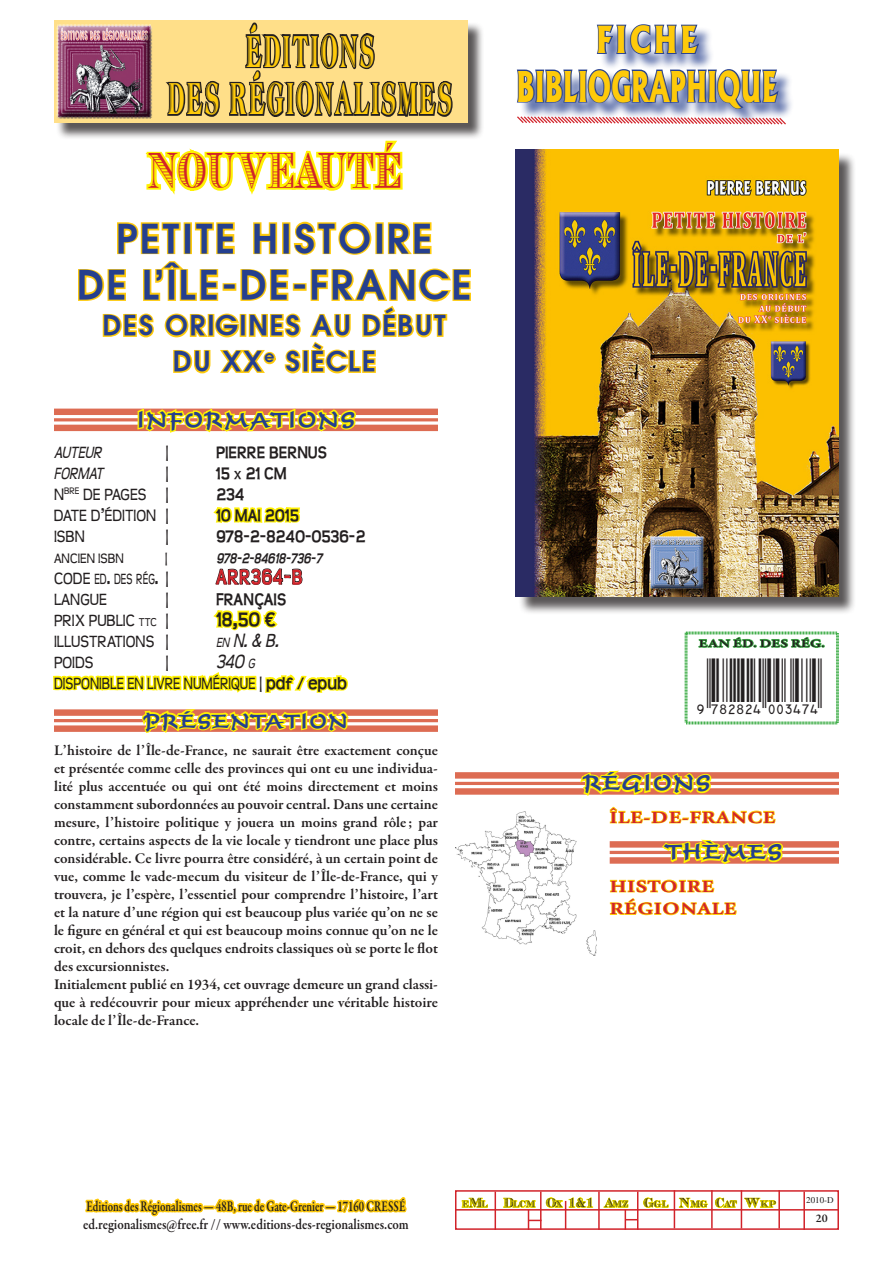
<style>
.page{position:relative;width:893px;height:1263px;background:#fff}
.page>*{position:absolute;margin:0;border:0;box-sizing:border-box;transform-origin:0 0}
.t1{font:49.5px "Trib S Caps SSK";letter-spacing:.03em;color:#d1232a;scale:.6 1}
.t2{font:43.8px/47.7px "Atlantic Inline";letter-spacing:.09em;color:#feca0a;text-align:center;scale:.45 1}
.t3{font:800 40.5px "Albertus";color:#feca0a;scale:.64 1}
.t4{font:700 39px/46.8px "Trendex SSK Semi";letter-spacing:.075em;color:#253f8e;text-align:center}
.t5{font:800 35.7px "Albertus";letter-spacing:.1em;color:#feca0a;scale:.82 1}
.t6{font:700 27px/36px "Trendex SSK Semi";letter-spacing:.075em;color:#253f8e;text-align:center}
.t7{font:500 22.5px "Time Scr D";letter-spacing:.075em;color:#253f8e}
.t8{font:700 22.5px "Teen";letter-spacing:.04em;color:#d1232a;scale:.8 1}
.t9{font:500 21px "Time Scr D";letter-spacing:.075em;color:#253f8e}
.t10{font:italic 21px "Teen";color:#231f20;scale:.9 1}
.t11{font:700 21px "Teen";color:#231f20;scale:.9 1}
.t12{font:18px "Teen";color:#231f20;scale:.9 1}
.t13{font:700 18px "Teen";color:#231f20;scale:.9 1}
.t14{font:18px "Teen";color:#231f20;scale:.82 1}
.t15{font:italic 18px "Teen";color:#231f20;scale:.9 1}
.t16{font:700 16.8px/22.5px "Giovanni";letter-spacing:.05em;color:#d1232a;scale:1.25 1}
.t17{font:16.35px "Teen";color:#231f20;scale:.69 1}
.t18{font:600 15px/18px "Garamond Premr Pro";letter-spacing:-.005em;color:#231f20}
.t19{font:600 15px/18px "Garamond Premr Pro";letter-spacing:-.005em;color:#231f20;scale:.72 1}
.t20{font:italic 700 15px "Teen";color:#231f20;scale:.9 1}
.t21{font:15px "Teen";color:#231f20;scale:.9 1}
.t22{font:700 15px "Teen";color:#231f20;scale:.9 1}
.t23{font:600 12px "Garamond Premr Pro";color:#231f20}
.t24{font:600 11.25px "Garamond Premr Pro";letter-spacing:.02em;color:#231f20;scale:1.33 1}
.t25{font:9.3px "Trib S Caps SSK";letter-spacing:.045em;color:#231f20;scale:.82 1}
.t26{font:9px "Times";color:#231f20}
.s1{font-size:12.6px}
.s2{font-weight:700}
.s3{font-size:18px}
.s4{font-size:23.4px}
.s5{font-weight:700;font-size:18px}
.s6{font-size:14.7px}
.s7{font-size:13.2px}
</style>
<div class="page">
<div style="left:520px;top:27px;width:275px;height:98px;background:#253f8e;opacity:.75"></div>
<svg style="left:595px;top:24px;width:106px;height:31px;background:#8b99c2"></svg>
<svg style="left:516px;top:68px;width:271px;height:57px;background:#9a9cc0"></svg>
<div style="left:56px;top:22px;width:429px;height:118px;background:#231f20;opacity:.75"></div>
<div style="left:54px;top:20px;width:414px;height:103px;background:#ffdf89"></div>
<svg style="left:159px;top:22px;width:311px;height:107px"></svg>
<div style="left:53px;top:23px;width:100px;height:95px;background:#fff;opacity:.75"></div>
<div style="left:53px;top:25px;width:100px;height:97px;background:#231f20;opacity:.75"></div>
<svg style="left:85px;top:1198px;width:120px;height:19px"></svg>
<div style="left:203px;top:1205px;width:12px;height:4px;border:3px solid #feca0a"></div>
<svg style="left:213px;top:1198px;width:113px;height:16px"></svg>
<div style="left:324px;top:1205px;width:12px;height:4px;border:3px solid #feca0a"></div>
<svg style="left:335px;top:1197px;width:72px;height:16px"></svg>
<svg style="left:461px;top:1197px;width:27px;height:11px"></svg>
<svg style="left:678px;top:1197px;width:30px;height:11px"></svg>
<svg style="left:715px;top:1197px;width:22px;height:11px"></svg>
<svg style="left:744px;top:1197px;width:33px;height:11px"></svg>
<div style="left:455px;top:1190px;width:384px;height:40px;border:2px solid #d1232a"></div>
<hr style="left:455px;top:1209px;width:384px;height:1px;background:#d1232a">
<hr style="left:495px;top:1191px;width:1px;height:39px;background:#d1232a">
<hr style="left:540px;top:1191px;width:2px;height:39px;background:#d1232a">
<hr style="left:598px;top:1191px;width:2px;height:39px;background:#d1232a">
<hr style="left:637px;top:1191px;width:1px;height:39px;background:#d1232a">
<svg style="left:603px;top:1197px;width:66px;height:33px"></svg>
<hr style="left:674px;top:1190px;width:1px;height:38px;background:#d1232a">
<hr style="left:711px;top:1190px;width:2px;height:38px;background:#d1232a">
<hr style="left:803px;top:1191px;width:2px;height:39px;background:#d1232a">
<svg style="left:503px;top:1194px;width:90px;height:36px"></svg>
<hr style="left:741px;top:1190px;width:1px;height:38px;background:#d1232a">
<hr style="left:778px;top:1190px;width:2px;height:38px;background:#d1232a">
<div style="left:54px;top:409px;width:384px;height:6px;background:#dd6c53"></div>
<hr style="left:54px;top:418px;width:384px;height:3px;background:#dd6c53">
<div style="left:54px;top:425px;width:384px;height:6px;background:#dd6c53"></div>
<div style="left:54px;top:709px;width:384px;height:7px;background:#dd6c53"></div>
<hr style="left:54px;top:719px;width:384px;height:3px;background:#dd6c53">
<div style="left:54px;top:725px;width:384px;height:7px;background:#dd6c53"></div>
<svg style="left:213px;top:507px;width:87px;height:16px"></svg>
<svg style="left:215px;top:568px;width:88px;height:17px"></svg>
<svg style="left:213px;top:610px;width:65px;height:21px"></svg>
<svg style="left:53px;top:672px;width:298px;height:61px"></svg>
<svg style="left:139px;top:138px;width:266px;height:57px"></svg>
<svg style="left:77px;top:221px;width:394px;height:212px"></svg>
<div style="left:518px;top:152px;width:339px;height:463px;background:#231f20;opacity:.75"></div>
<img style="left:516px;top:150px;width:322px;height:446px">
<div style="left:455px;top:772px;width:384px;height:7px;background:#dd6c53"></div>
<hr style="left:455px;top:782px;width:384px;height:3px;background:#dd6c53">
<div style="left:455px;top:788px;width:384px;height:7px;background:#dd6c53"></div>
<div style="left:610px;top:841px;width:229px;height:7px;background:#dd6c53"></div>
<hr style="left:610px;top:851px;width:229px;height:3px;background:#dd6c53">
<div style="left:610px;top:857px;width:229px;height:7px;background:#dd6c53"></div>
<svg style="left:578px;top:770px;width:207px;height:146px"></svg>
<img style="left:455px;top:811px;width:142px;height:145px">
<svg style="left:684px;top:631px;width:155px;height:94px"></svg>
<h2 class="t2" style="left:168px;top:26px;width:633px">ÉDITIONS<br>DES RÉGIONALISMES</h2>
<h1 class="t1" style="left:148px;top:142px;width:424px">NOUVEAUTÉ</h1>
<h3 class="t4" style="left:78px;top:214px;width:395px">PETITE HISTOIRE<br>DE L’ÎLE-DE-FRANCE</h3>
<h3 class="t6" style="left:103px;top:307px;width:344px">DES ORIGINES AU DÉBUT<br>DU XX<sup>e</sup> SIÈCLE</h3>
<h3 class="t7" style="left:137px;top:406px;width:220px">INFORMATIONS</h3>
<p class="t15" style="left:54px;top:442px;width:54px">AUTEUR</p>
<p class="t13" style="left:166px;top:441px;width:5px">|</p>
<p class="t13" style="left:216px;top:441px;width:125px">PIERRE BERNUS</p>
<p class="t15" style="left:54px;top:463px;width:56px">FORMAT</p>
<p class="t13" style="left:166px;top:462px;width:5px">|</p>
<p class="t13" style="left:216px;top:462px;width:80px">15 <span class="s1">x</span> 21 CM</p>
<p class="t12" style="left:54px;top:484px;width:129px">N<sup>BRE</sup> DE PAGES <span class="s2">|</span></p>
<p class="t13" style="left:216px;top:483px;width:33px">234</p>
<p class="t12" style="left:54px;top:505px;width:129px">DATE D’ÉDITION <span class="s2">|</span></p>
<p class="t13" style="left:216px;top:504px;width:94px">10 MAI 2015</p>
<p class="t12" style="left:54px;top:526px;width:36px">ISBN</p>
<p class="t13" style="left:166px;top:525px;width:5px">|</p>
<p class="t13" style="left:216px;top:525px;width:168px">978-2-8240-0536-2</p>
<p class="t21" style="left:54px;top:550px;width:79px">ANCIEN ISBN</p>
<p class="t22" style="left:165px;top:549px;width:4px">|</p>
<p class="t20" style="left:216px;top:549px;width:119px">978-2-84618-736-7</p>
<p class="t17" style="left:54px;top:570px;width:168px"><span class="s3">CODE</span> ED<span class="s4">.</span> DES RÉG<span class="s4">.</span> <span class="s5">|</span></p>
<h3 class="t8" style="left:216px;top:563px;width:110px">ARR364-B</h3>
<p class="t12" style="left:54px;top:589px;width:60px">LANGUE</p>
<p class="t13" style="left:166px;top:588px;width:5px">|</p>
<p class="t13" style="left:216px;top:588px;width:80px">FRANÇAIS</p>
<p class="t12" style="left:54px;top:610px;width:129px">PRIX PUBLIC <span class="s1">TTC</span> <span class="s2">|</span></p>
<h3 class="t11" style="left:216px;top:607px;width:68px">18,50 €</h3>
<p class="t12" style="left:54px;top:631px;width:129px">ILLUSTRATIONS <span class="s2">|</span></p>
<h3 class="t10" style="left:216px;top:629px;width:71px"><span class="s6">en</span> N. &amp; B.</h3>
<p class="t12" style="left:54px;top:652px;width:45px">POIDS</p>
<p class="t13" style="left:166px;top:651px;width:5px">|</p>
<h3 class="t10" style="left:216px;top:650px;width:45px">340 <span class="s6">g</span></h3>
<p class="t14" style="left:54px;top:673px;width:359px">DISPONIBLE EN LIVRE NUMÉRIQUE <span class="s2">| pdf / epub</span></p>
<h3 class="t9" style="left:144px;top:709px;width:205px">PRÉSENTATION</h3>
<p class="t18" style="left:54px;top:742px;width:385px">L’histoire de l’Île-de-France, ne saurait être exactement conçue et présentée comme celle des provinces qui ont eu une individua&shy;lité plus accentuée ou qui ont été moins directement et moins constamment subordonnées au pouvoir central. Dans une certaine mesure, l’histoire politique y jouera un moins grand rôle ; par contre, certains aspects de la vie locale y tiendront une place plus considérable. Ce livre pourra être considéré, à un certain point de vue, comme le vade-mecum du visiteur de l’Île-de-France, qui y trouvera, je l’espère, l’essentiel pour comprendre l’histoire, l’art et la nature d’une région qui est beaucoup plus variée qu’on ne se le figure en général et qui est beaucoup moins connue qu’on ne le croit, en dehors des quelques endroits classiques où se porte le flot des excursionnistes.<br>Initialement publié en 1934, cet ouvrage demeure un grand classi&shy;que à redécouvrir pour mieux appréhender une véritable histoire locale de l’Île-de-France.</p>
<h3 class="t5" style="left:596px;top:17px;width:126px">FICHE</h3>
<h3 class="t3" style="left:516px;top:61px;width:409px">BIBLIOGRAPHIQUE</h3>
<p class="t24" style="left:699px;top:636px;width:96px">EAN ÉD. DES RÉG.</p>
<h3 class="t7" style="left:583px;top:770px;width:129px">RÉGIONS</h3>
<p class="t16" style="left:610px;top:806px;width:134px">ÎLE-DE-FRANCE</p>
<h3 class="t7" style="left:666px;top:839px;width:118px">THÈMES</h3>
<p class="t16" style="left:610px;top:875px;width:103px">HISTOIRE<br>RÉGIONALE</p>
<p class="t19" style="left:83px;top:1197px;width:454px">Editions des Régionalismes — 48B, rue de Gate-Grenier — 17160 CRESSÉ ed.regionalismes@free.fr // www.editions-des-regionalismes.com</p>
<p class="t25" style="left:462px;top:1198px;width:384px">E<span class="s7">M</span>L <span class="s7">D</span>LCM <span class="s7">O</span>X <span class="s7">1&amp;1</span> <span class="s7">A</span>MZ <span class="s7">G</span>GL <span class="s7">N</span>MG <span class="s7">C</span>AT <span class="s7">W</span>KP</p>
<p class="t26" style="left:806px;top:1195px;width:29px">2010-D</p>
<p class="t23" style="left:816px;top:1210px;width:13px">20</p>
</div>
